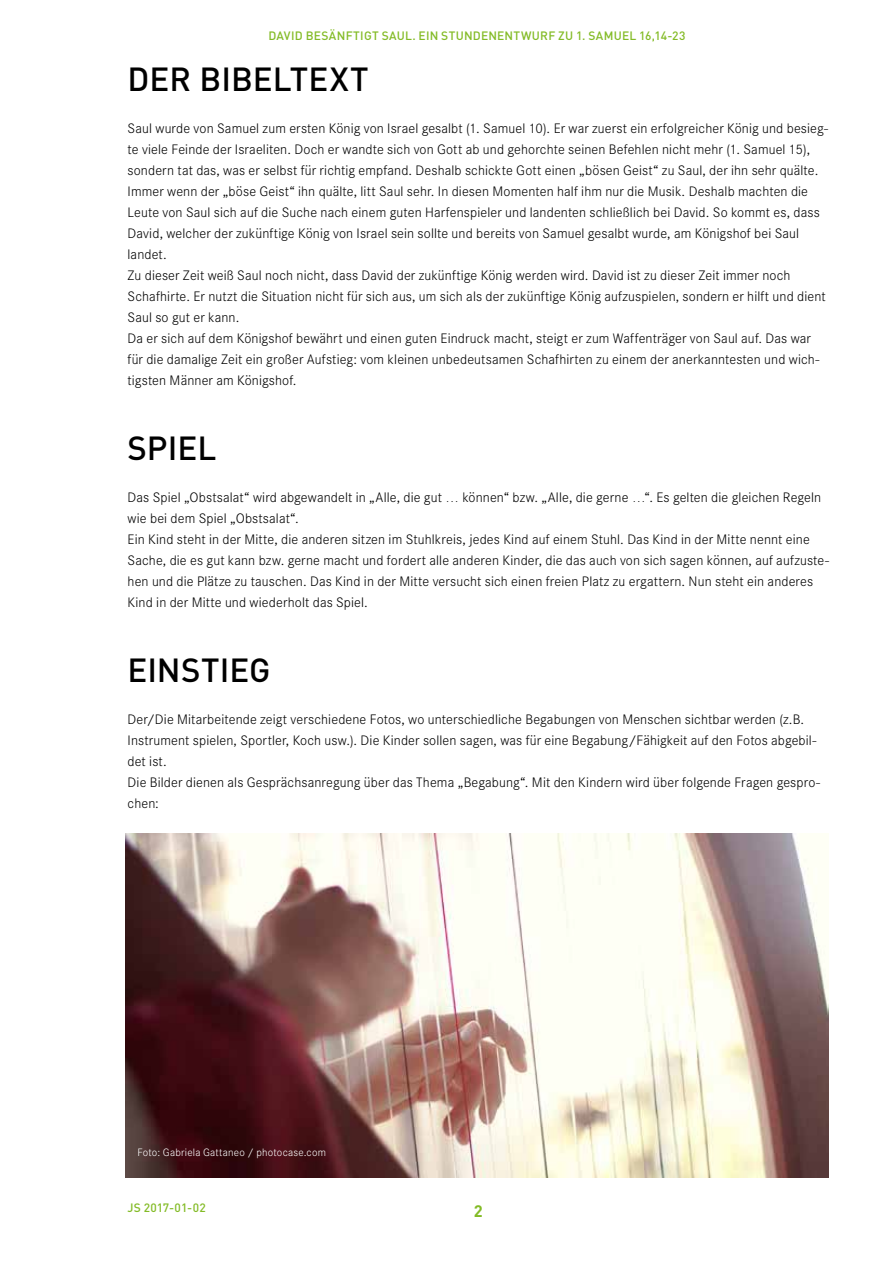
<style>
.page{position:relative;width:893px;height:1263px;background:#fff}
.page>*{position:absolute;margin:0;border:0;box-sizing:border-box;transform-origin:0 0}
.t1{font:500 33px "DIN";color:#000}
.t2{font:700 16.5px "DIN";color:#83bb26}
.t3{font:300 13.5px/21px "Corporate SBQ";letter-spacing:.01em;color:#000}
.t4{font:500 12px "DIN";letter-spacing:.015em;color:#83bb26}
.t5{font:300 10.5px "Corporate SBQ";letter-spacing:.02em;color:#fff}
</style>
<div class="page">
<img style="left:125px;top:833px;width:703px;height:345px">
<p class="t4" style="left:268px;top:28px;width:418px">DAVID BESÄNFTIGT SAUL. EIN STUNDENENTWURF ZU 1. SAMUEL 16,14-23</p>
<h1 class="t1" style="left:128px;top:58px;width:243px">DER BIBELTEXT</h1>
<p class="t3" style="left:128px;top:118px;width:702px">Saul wurde von Samuel zum ersten König von Israel gesalbt (1. Samuel 10). Er war zuerst ein erfolgreicher König und besieg&shy;te viele Feinde der Israeliten. Doch er wandte sich von Gott ab und gehorchte seinen Befehlen nicht mehr (1. Samuel 15), sondern tat das, was er selbst für richtig empfand. Deshalb schickte Gott einen „bösen Geist“ zu Saul, der ihn sehr quälte.<br>Immer wenn der „böse Geist“ ihn quälte, litt Saul sehr. In diesen Momenten half ihm nur die Musik. Deshalb machten die Leute von Saul sich auf die Suche nach einem guten Harfenspieler und landenten schließlich bei David. So kommt es, dass David, welcher der zukünftige König von Israel sein sollte und bereits von Samuel gesalbt wurde, am Königshof bei Saul landet.<br>Zu dieser Zeit weiß Saul noch nicht, dass David der zukünftige König werden wird. David ist zu dieser Zeit immer noch Schafhirte. Er nutzt die Situation nicht für sich aus, um sich als der zukünftige König aufzuspielen, sondern er hilft und dient Saul so gut er kann.<br>Da er sich auf dem Königshof bewährt und einen guten Eindruck macht, steigt er zum Waffenträger von Saul auf. Das war für die damalige Zeit ein großer Aufstieg: vom kleinen unbedeutsamen Schafhirten zu einem der anerkanntesten und wich&shy;tigsten Männer am Königshof.</p>
<h1 class="t1" style="left:128px;top:427px;width:90px">SPIEL</h1>
<p class="t3" style="left:128px;top:487px;width:703px">Das Spiel „Obstsalat“ wird abgewandelt in „Alle, die gut … können“ bzw. „Alle, die gerne …“. Es gelten die gleichen Regeln wie bei dem Spiel „Obstsalat“.<br>Ein Kind steht in der Mitte, die anderen sitzen im Stuhlkreis, jedes Kind auf einem Stuhl. Das Kind in der Mitte nennt eine Sache, die es gut kann bzw. gerne macht und fordert alle anderen Kinder, die das auch von sich sagen können, auf aufzuste&shy;hen und die Plätze zu tauschen. Das Kind in der Mitte versucht sich einen freien Platz zu ergattern. Nun steht ein anderes Kind in der Mitte und wiederholt das Spiel.</p>
<h1 class="t1" style="left:128px;top:649px;width:145px">EINSTIEG</h1>
<p class="t3" style="left:128px;top:709px;width:694px">Der/Die Mitarbeitende zeigt verschiedene Fotos, wo unterschiedliche Begabungen von Menschen sichtbar werden (z.B.<br>Instrument spielen, Sportler, Koch usw.). Die Kinder sollen sagen, was für eine Begabung/Fähigkeit auf den Fotos abgebil&shy;det ist.<br>Die Bilder dienen als Gesprächsanregung über das Thema „Begabung“. Mit den Kindern wird über folgende Fragen gespro&shy;chen:</p>
<p class="t5" style="left:137px;top:1146px;width:190px">Foto: Gabriela Gattaneo / photocase.com</p>
<p class="t4" style="left:128px;top:1199px;width:80px">JS 2017-01-02</p>
<p class="t2" style="left:474px;top:1200px;width:10px">2</p>
</div>
